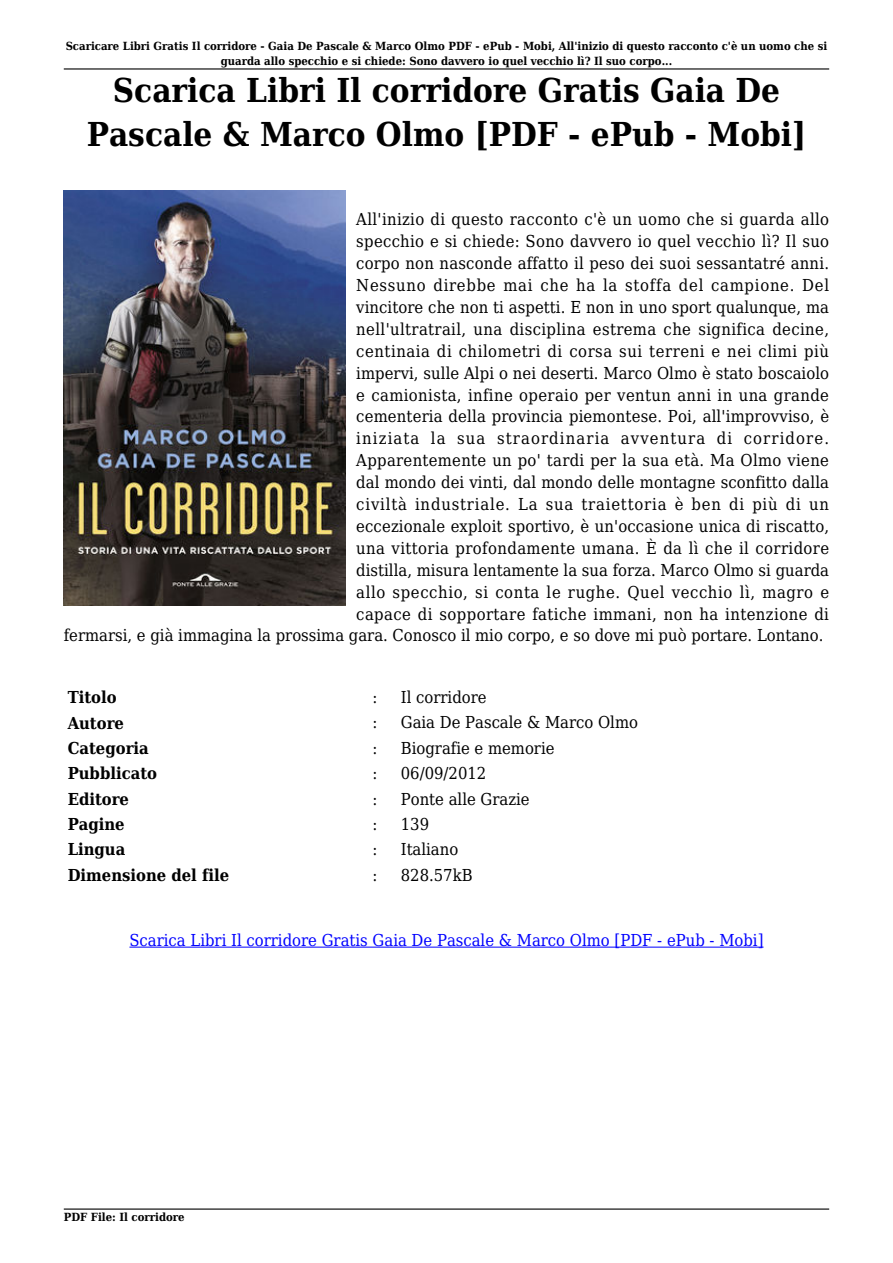
<style>
.page{position:relative;width:893px;height:1263px;background:#fff}
.page>*{position:absolute;margin:0;border:0;box-sizing:border-box;transform-origin:0 0}
.t1{font:700 33px/44.2px "DejaVu Serif Condensed";color:#000;text-align:center}
.t2{font:16.5px "DejaVu Serif Condensed";letter-spacing:.02em;color:#000}
.t3{font:16.5px "DejaVu Serif Condensed";color:#000}
.t4{font:700 16.5px "DejaVu Serif Condensed";color:#000}
.t5{font:16.5px "DejaVu Serif Condensed";color:#00f}
.t6{font:16.5px "DejaVu Serif Condensed";letter-spacing:.05em;color:#000}
.t7{font:16.5px "DejaVu Serif Condensed";letter-spacing:.07em;color:#000}
.t8{font:16.5px "DejaVu Serif Condensed";letter-spacing:.045em;color:#000}
.t9{font:700 11.25px/15px "DejaVu Serif Condensed";color:#000;text-align:center}
</style>
<div class="page">
<hr style="left:64px;top:68px;width:765px;height:2px;background:#000">
<hr style="left:64px;top:1208px;width:765px;height:1px;background:#000">
<img style="left:64px;top:190px;width:281px;height:415px">
<hr style="left:129px;top:947px;width:634px;height:1px;background:#00f">
<p class="t9" style="left:66px;top:38px;width:763px">Scaricare Libri Gratis Il corridore - Gaia De Pascale &amp; Marco Olmo PDF - ePub - Mobi, All'inizio di questo racconto c'è un uomo che si guarda allo specchio e si chiede: Sono davvero io quel vecchio lì? Il suo corpo...</p>
<h1 class="t1" style="left:87px;top:68px;width:721px">Scarica Libri Il corridore Gratis Gaia De<br>Pascale &amp; Marco Olmo [PDF - ePub - Mobi]</h1>
<p class="t2" style="left:356px;top:210px;width:474px">All'inizio di questo racconto c'è un uomo che si guarda allo</p>
<p class="t2" style="left:356px;top:232px;width:474px">specchio e si chiede: Sono davvero io quel vecchio lì? Il suo</p>
<p class="t2" style="left:356px;top:254px;width:474px">corpo non nasconde affatto il peso dei suoi sessantatré anni.</p>
<p class="t8" style="left:356px;top:276px;width:474px">Nessuno direbbe mai che ha la stoffa del campione. Del</p>
<p class="t2" style="left:356px;top:298px;width:474px">vincitore che non ti aspetti. E non in uno sport qualunque, ma</p>
<p class="t2" style="left:356px;top:319px;width:474px">nell'ultratrail, una disciplina estrema che significa decine,</p>
<p class="t2" style="left:356px;top:341px;width:474px">centinaia di chilometri di corsa sui terreni e nei climi più</p>
<p class="t2" style="left:356px;top:363px;width:474px">impervi, sulle Alpi o nei deserti. Marco Olmo è stato boscaiolo</p>
<p class="t2" style="left:356px;top:385px;width:474px">e camionista, infine operaio per ventun anni in una grande</p>
<p class="t2" style="left:356px;top:407px;width:474px">cementeria della provincia piemontese. Poi, all'improvviso, è</p>
<p class="t7" style="left:356px;top:429px;width:474px">iniziata la sua straordinaria avventura di corridore.</p>
<p class="t2" style="left:356px;top:451px;width:474px">Apparentemente un po' tardi per la sua età. Ma Olmo viene</p>
<p class="t2" style="left:356px;top:473px;width:474px">dal mondo dei vinti, dal mondo delle montagne sconfitto dalla</p>
<p class="t6" style="left:356px;top:495px;width:474px">civiltà industriale. La sua traiettoria è ben di più di un</p>
<p class="t2" style="left:356px;top:517px;width:474px">eccezionale exploit sportivo, è un'occasione unica di riscatto,</p>
<p class="t2" style="left:356px;top:538px;width:474px">una vittoria profondamente umana. È da lì che il corridore</p>
<p class="t3" style="left:356px;top:560px;width:474px">distilla, misura lentamente la sua forza. Marco Olmo si guarda</p>
<p class="t2" style="left:356px;top:582px;width:474px">allo specchio, si conta le rughe. Quel vecchio lì, magro e</p>
<p class="t2" style="left:356px;top:604px;width:474px">capace di sopportare fatiche immani, non ha intenzione di</p>
<p class="t3" style="left:64px;top:626px;width:761px">fermarsi, e già immagina la prossima gara. Conosco il mio corpo, e so dove mi può portare. Lontano.</p>
<p class="t4" style="left:68px;top:688px;width:50px">Titolo</p>
<p class="t2" style="left:373px;top:688px;width:6px">:</p>
<p class="t3" style="left:401px;top:688px;width:87px">Il corridore</p>
<p class="t4" style="left:68px;top:713px;width:58px">Autore</p>
<p class="t2" style="left:373px;top:713px;width:6px">:</p>
<p class="t3" style="left:401px;top:713px;width:239px">Gaia De Pascale &amp; Marco Olmo</p>
<p class="t4" style="left:68px;top:738px;width:83px">Categoria</p>
<p class="t2" style="left:373px;top:738px;width:6px">:</p>
<p class="t3" style="left:401px;top:738px;width:155px">Biografie e memorie</p>
<p class="t4" style="left:68px;top:764px;width:91px">Pubblicato</p>
<p class="t2" style="left:373px;top:764px;width:6px">:</p>
<p class="t2" style="left:401px;top:764px;width:87px">06/09/2012</p>
<p class="t4" style="left:68px;top:789px;width:63px">Editore</p>
<p class="t2" style="left:373px;top:789px;width:6px">:</p>
<p class="t3" style="left:401px;top:789px;width:130px">Ponte alle Grazie</p>
<p class="t4" style="left:68px;top:814px;width:59px">Pagine</p>
<p class="t2" style="left:373px;top:814px;width:6px">:</p>
<p class="t2" style="left:401px;top:814px;width:30px">139</p>
<p class="t4" style="left:68px;top:840px;width:59px">Lingua</p>
<p class="t2" style="left:373px;top:840px;width:6px">:</p>
<p class="t3" style="left:401px;top:840px;width:59px">Italiano</p>
<p class="t4" style="left:68px;top:865px;width:163px">Dimensione del file</p>
<p class="t2" style="left:373px;top:865px;width:6px">:</p>
<p class="t2" style="left:401px;top:865px;width:73px">828.57kB</p>
<p class="t5" style="left:129px;top:930px;width:636px">Scarica Libri Il corridore Gratis Gaia De Pascale &amp; Marco Olmo [PDF - ePub - Mobi]</p>
<p class="t9" style="left:64px;top:1210px;width:122px">PDF File: Il corridore</p>
</div>
